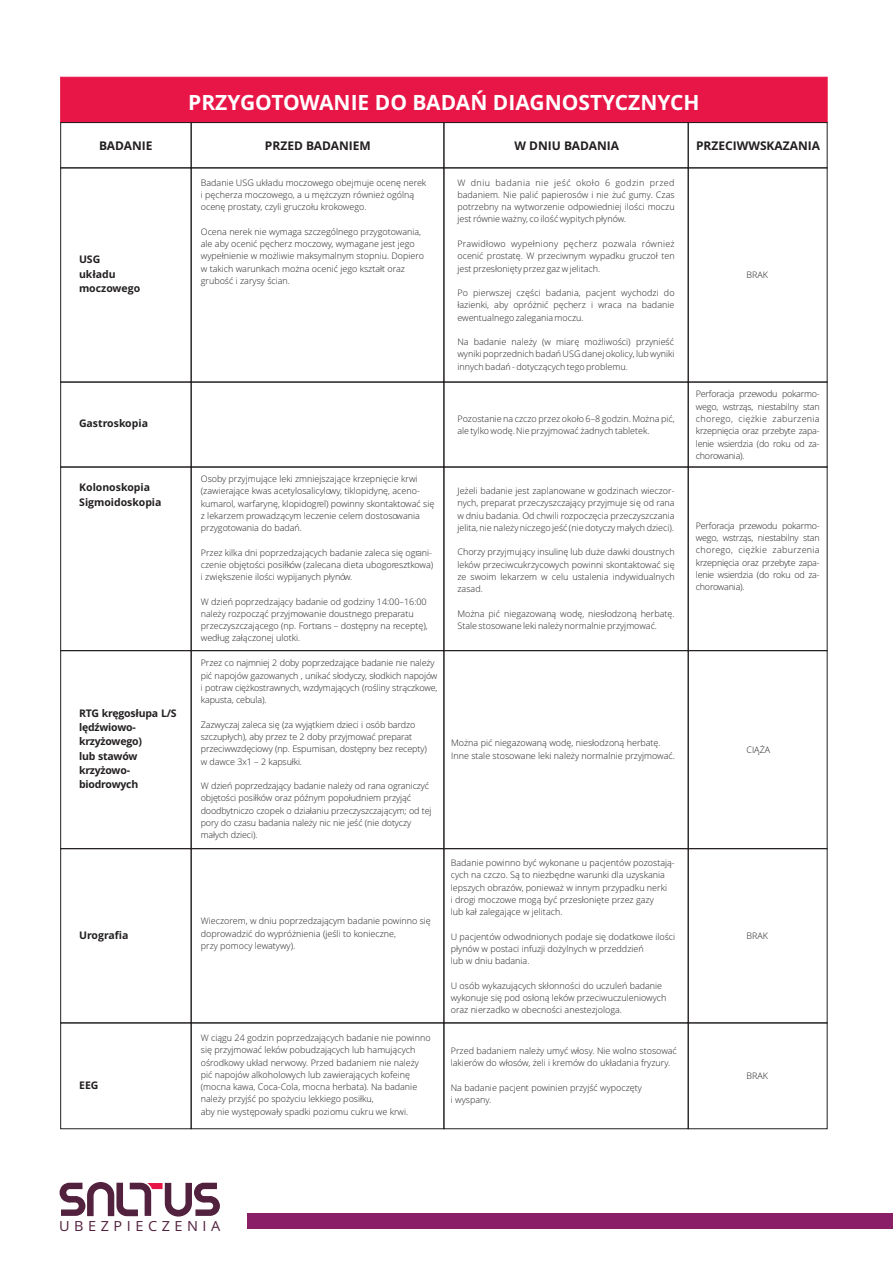
<style>
.page{position:relative;width:893px;height:1263px;background:#fff}
.page>*{position:absolute;margin:0;border:0;box-sizing:border-box;transform-origin:0 0}
.t1{font:700 21px "Open Sans";color:#fff}
.t2{font:13.95px "Open Sans";letter-spacing:.31em;color:#52213e;scale:1.04 1}
.t3{font:700 12px "Open Sans";color:#231f20}
.t4{font:700 10.5px/14.2px "Open Sans";letter-spacing:-.02em;color:#231f20}
.t5{font:700 10.5px/14.2px "Open Sans";color:#231f20}
.t6{font:300 9px/12.3px "Open Sans";color:#231f20}
</style>
<div class="page">
<div style="left:247px;top:1214px;width:646px;height:15px;background:#8b1f67"></div>
<svg style="left:59px;top:1182px;width:161px;height:35px"></svg>
<div style="left:60px;top:77px;width:767px;height:46px;background:#e81646"></div>
<div style="left:61px;top:122px;width:130px;height:46px;border:1px solid #231f20"></div>
<div style="left:191px;top:122px;width:253px;height:46px;border:1px solid #231f20"></div>
<div style="left:444px;top:122px;width:244px;height:46px;border:1px solid #231f20"></div>
<div style="left:688px;top:122px;width:139px;height:46px;border:1px solid #231f20"></div>
<div style="left:191px;top:168px;width:253px;height:214px;border:1px solid #231f20"></div>
<div style="left:688px;top:168px;width:139px;height:214px;border:1px solid #231f20"></div>
<div style="left:191px;top:650px;width:253px;height:199px;border:1px solid #231f20"></div>
<div style="left:688px;top:650px;width:139px;height:199px;border:1px solid #231f20"></div>
<div style="left:61px;top:848px;width:130px;height:175px;border:1px solid #231f20"></div>
<div style="left:191px;top:848px;width:253px;height:175px;border:1px solid #231f20"></div>
<div style="left:688px;top:848px;width:139px;height:175px;border:1px solid #231f20"></div>
<div style="left:444px;top:848px;width:244px;height:175px;border:1px solid #231f20"></div>
<div style="left:61px;top:382px;width:130px;height:85px;border:1px solid #231f20"></div>
<div style="left:191px;top:382px;width:253px;height:85px;border:1px solid #231f20"></div>
<div style="left:688px;top:382px;width:139px;height:85px;border:1px solid #231f20"></div>
<div style="left:444px;top:382px;width:244px;height:85px;border:1px solid #231f20"></div>
<div style="left:61px;top:467px;width:130px;height:184px;border:1px solid #231f20"></div>
<div style="left:191px;top:467px;width:253px;height:184px;border:1px solid #231f20"></div>
<div style="left:688px;top:467px;width:139px;height:184px;border:1px solid #231f20"></div>
<div style="left:444px;top:467px;width:244px;height:184px;border:1px solid #231f20"></div>
<div style="left:191px;top:1023px;width:253px;height:106px;border:1px solid #231f20"></div>
<div style="left:688px;top:1023px;width:139px;height:106px;border:1px solid #231f20"></div>
<div style="left:444px;top:1023px;width:244px;height:106px;border:1px solid #231f20"></div>
<h1 class="t1" style="left:188px;top:93px;width:513px">PRZYGOTOWANIE DO BADAŃ DIAGNOSTYCZNYCH</h1>
<h3 class="t3" style="left:99px;top:141px;width:55px">BADANIE</h3>
<h3 class="t3" style="left:265px;top:141px;width:107px">PRZED BADANIEM</h3>
<h3 class="t3" style="left:514px;top:141px;width:106px">W DNIU BADANIA</h3>
<h3 class="t3" style="left:696px;top:141px;width:126px">PRZECIWWSKAZANIA</h3>
<p class="t5" style="left:79px;top:253px;width:63px">USG<br>układu moczowego</p>
<p class="t6" style="left:201px;top:177px;width:227px">Badanie USG układu moczowego obejmuje ocenę nerek i pęcherza moczowego, a u mężczyzn również ogólną ocenę prostaty, czyli gruczołu krokowego.</p>
<p class="t6" style="left:201px;top:226px;width:225px">Ocena nerek nie wymaga szczególnego przygotowania, ale aby ocenić pęcherz moczowy, wymagane jest jego wypełnienie w możliwie maksymalnym stopniu. Dopiero w takich warunkach można ocenić jego kształt oraz grubość i zarysy ścian.</p>
<p class="t6" style="left:457px;top:177px;width:219px;text-align:justify">W dniu badania nie jeść około 6 godzin przed badaniem. Nie palić papierosów i nie żuć gumy. Czas potrzebny na wytworzenie odpowiedniej ilości moczu jest równie ważny, co ilość wypitych płynów.</p>
<p class="t6" style="left:457px;top:238px;width:219px;text-align:justify">Prawidłowo wypełniony pęcherz pozwala również ocenić prostatę. W przeciwnym wypadku gruczoł ten jest przesłonięty przez gaz w jelitach.</p>
<p class="t6" style="left:457px;top:287px;width:219px;text-align:justify">Po pierwszej części badania, pacjent wychodzi do łazienki, aby opróżnić pęcherz i wraca na badanie ewentualnego zalegania moczu.</p>
<p class="t6" style="left:457px;top:336px;width:219px;text-align:justify">Na badanie należy (w miarę możliwości) przynieść wyniki poprzednich badań USG danej okolicy, lub wyniki innych badań - dotyczących tego problemu.</p>
<p class="t5" style="left:79px;top:417px;width:70px">Gastroskopia</p>
<p class="t6" style="left:457px;top:413px;width:219px">Pozostanie na czczo przez około 6–8 godzin. Można pić, ale tylko wodę. Nie przyjmować żadnych tabletek.</p>
<p class="t5" style="left:79px;top:481px;width:84px">Kolonoskopia<br>Sigmoidoskopia</p>
<p class="t6" style="left:201px;top:474px;width:235px">Osoby przyjmujące leki zmniejszające krzepnięcie krwi (zawierające kwas acetylosalicylowy, tiklopidynę, aceno&shy;kumarol, warfarynę, klopidogrel) powinny skontaktować się z lekarzem prowadzącym leczenie celem dostosowania przygotowania do badań.</p>
<p class="t6" style="left:201px;top:547px;width:234px">Przez kilka dni poprzedzających badanie zaleca się ograni&shy;czenie objętości posiłków (zalecana dieta ubogoresztkowa) i zwiększenie ilości wypijanych płynów.</p>
<p class="t6" style="left:201px;top:596px;width:228px">W dzień poprzedzający badanie od godziny 14:00–16:00 należy rozpocząć przyjmowanie doustnego preparatu przeczyszczającego (np. Fortrans – dostępny na receptę), według załączonej ulotki.</p>
<p class="t4" style="left:79px;top:707px;width:99px">RTG kręgosłupa L/S lędźwiowo&shy;krzyżowego)<br>lub stawów krzyżowo&shy;biodrowych</p>
<p class="t6" style="left:201px;top:658px;width:238px">Przez co najmniej 2 doby poprzedzające badanie nie należy pić napojów gazowanych , unikać słodyczy, słodkich napojów i potraw ciężkostrawnych, wzdymających (rośliny strączkowe, kapusta, cebula).</p>
<p class="t6" style="left:201px;top:719px;width:228px">Zazwyczaj zaleca się (za wyjątkiem dzieci i osób bardzo szczupłych), aby przez te 2 doby przyjmować preparat przeciwwzdęciowy (np. Espumisan, dostępny bez recepty) w dawce 3x1 – 2 kapsułki.</p>
<p class="t6" style="left:201px;top:780px;width:232px">W dzień poprzedzający badanie należy od rana ograniczyć objętości posiłków oraz późnym popołudniem przyjąć doodbytniczo czopek o działaniu przeczyszczającym; od tej pory do czasu badania należy nic nie jeść (nie dotyczy małych dzieci).</p>
<p class="t6" style="left:457px;top:486px;width:219px;text-align:justify">Jeżeli badanie jest zaplanowane w godzinach wieczor&shy;nych, preparat przeczyszczający przyjmuje się od rana w dniu badania. Od chwili rozpoczęcia przeczyszczania jelita, nie należy niczego jeść (nie dotyczy małych dzieci).</p>
<p class="t6" style="left:457px;top:547px;width:219px;text-align:justify">Chorzy przyjmujący insulinę lub duże dawki doustnych leków przeciwcukrzycowych powinni skontaktować się ze swoim lekarzem w celu ustalenia indywidualnych zasad.</p>
<p class="t6" style="left:457px;top:608px;width:219px">Można pić niegazowaną wodę, niesłodzoną herbatę.<br>Stale stosowane leki należy normalnie przyjmować.</p>
<p class="t6" style="left:451px;top:738px;width:225px">Można pić niegazowaną wodę, niesłodzoną herbatę.<br>Inne stale stosowane leki należy normalnie przyjmować.</p>
<p class="t6" style="left:746px;top:270px;width:23px">BRAK</p>
<p class="t6" style="left:696px;top:389px;width:125px;text-align:justify">Perforacja przewodu pokarmo&shy;wego, wstrząs, niestabilny stan chorego, ciężkie zaburzenia krzepnięcia oraz przebyte zapa&shy;lenie wsierdzia (do roku od za&shy;chorowania).</p>
<p class="t6" style="left:696px;top:520px;width:125px;text-align:justify">Perforacja przewodu pokarmo&shy;wego, wstrząs, niestabilny stan chorego, ciężkie zaburzenia krzepnięcia oraz przebyte zapa&shy;lenie wsierdzia (do roku od za&shy;chorowania).</p>
<p class="t6" style="left:746px;top:744px;width:25px">CIĄŻA</p>
<p class="t6" style="left:451px;top:857px;width:225px">Badanie powinno być wykonane u pacjentów pozostają&shy;cych na czczo. Są to niezbędne warunki dla uzyskania lepszych obrazów, ponieważ w innym przypadku nerki<br>i drogi moczowe mogą być przesłonięte przez gazy<br>lub kał zalegające w jelitach.</p>
<p class="t6" style="left:451px;top:931px;width:226px">U pacjentów odwodnionych podaje się dodatkowe ilości płynów w postaci infuzji dożylnych w przeddzień<br>lub w dniu badania.</p>
<p class="t6" style="left:451px;top:980px;width:217px">U osób wykazujących skłonności do uczuleń badanie wykonuje się pod osłoną leków przeciwuczuleniowych oraz nierzadko w obecności anestezjologa.</p>
<p class="t6" style="left:201px;top:916px;width:231px">Wieczorem, w dniu poprzedzającym badanie powinno się doprowadzić do wypróżnienia (jeśli to konieczne,<br>przy pomocy lewatywy).</p>
<p class="t5" style="left:79px;top:929px;width:51px">Urografia</p>
<p class="t6" style="left:746px;top:930px;width:23px">BRAK</p>
<p class="t4" style="left:79px;top:1079px;width:21px">EEG</p>
<p class="t6" style="left:201px;top:1032px;width:231px">W ciągu 24 godzin poprzedzających badanie nie powinno się przyjmować leków pobudzających lub hamujących ośrodkowy układ nerwowy. Przed badaniem nie należy pić napojów alkoholowych lub zawierających kofeinę (mocna kawa, Coca-Cola, mocna herbata). Na badanie należy przyjść po spożyciu lekkiego posiłku,<br>aby nie występowały spadki poziomu cukru we krwi.</p>
<p class="t6" style="left:451px;top:1045px;width:228px">Przed badaniem należy umyć włosy. Nie wolno stosować lakierów do włosów, żeli i kremów do układania fryzury.</p>
<p class="t6" style="left:451px;top:1082px;width:193px">Na badanie pacjent powinien przyjść wypoczęty i wyspany.</p>
<h2 class="t2" style="left:59px;top:1220px;width:157px">UBEZPIECZENIA</h2>
<p class="t6" style="left:746px;top:1070px;width:23px">BRAK</p>
</div>
